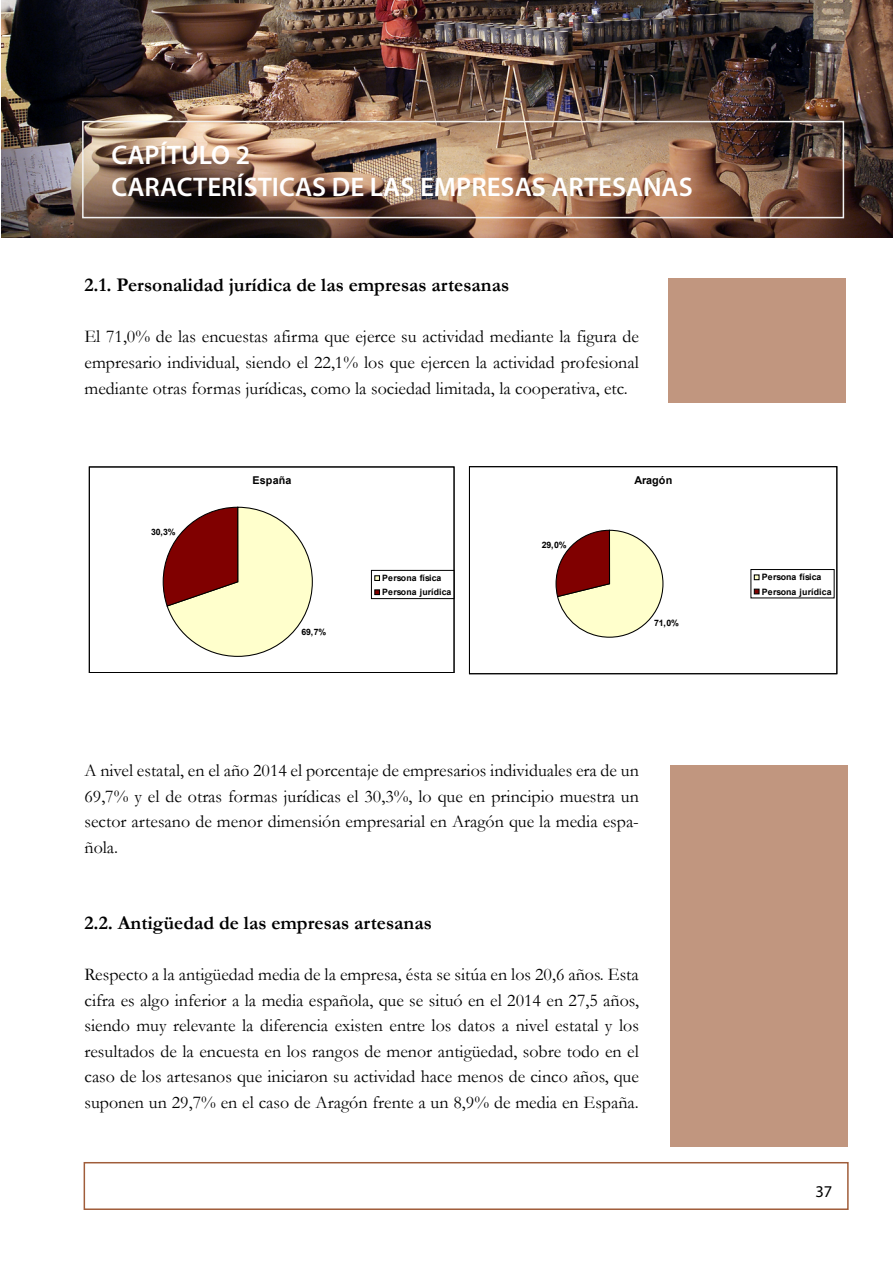
<style>
.page{position:relative;width:893px;height:1263px;background:#fff}
.page>*{position:absolute;margin:0;border:0;box-sizing:border-box;transform-origin:0 0}
.t1{font:600 27px/32.4px "Myriad Pro";color:#fff}
.t2{font:700 19.5px "Garamond";color:#000}
.t3{font:18px/25.5px "Garamond";color:#000;text-align:justify}
.t4{font:16.5px "Myriad Pro";color:#000}
.t5{font:700 10.8px "Arial";letter-spacing:.01em;color:#000}
.t6{font:700 8.85px/14.2px "Arial";letter-spacing:.005em;color:#000}
.t7{font:700 8.7px/14.1px "Arial";letter-spacing:.005em;color:#000}
</style>
<div class="page">
<svg style="left:162px;top:506px;width:151px;height:151px"></svg>
<div style="left:371px;top:570px;width:83px;height:29px;background:#fff;border:1px solid #000"></div>
<svg style="left:374px;top:575px;width:6px;height:6px"></svg>
<svg style="left:374px;top:589px;width:6px;height:6px"></svg>
<svg style="left:555px;top:529px;width:109px;height:109px"></svg>
<div style="left:751px;top:569px;width:83px;height:29px;background:#fff;border:1px solid #000"></div>
<svg style="left:754px;top:574px;width:6px;height:6px"></svg>
<svg style="left:754px;top:589px;width:6px;height:5px"></svg>
<div style="left:469px;top:467px;width:368px;height:207px;border:1px solid #000"></div>
<img style="left:1px;top:0;width:892px;height:238px">
<div style="left:82px;top:121px;width:762px;height:97px;border:2px solid #f2f2f2"></div>
<div style="left:84px;top:1162px;width:765px;height:48px;border:2px solid #a05d3a"></div>
<div style="left:669px;top:278px;width:177px;height:125px;background:#c1967f"></div>
<div style="left:670px;top:766px;width:177px;height:381px;background:#c1967f"></div>
<h1 class="t1" style="left:111px;top:138px;width:583px">CAPÍTULO 2<br>CARACTERÍSTICAS DE LAS EMPRESAS ARTESANAS</h1>
<p class="t2" style="left:84px;top:272px;width:426px">2.1. Personalidad jurídica de las empresas artesanas</p>
<p class="t3" style="left:84px;top:324px;width:556px">El 71,0% de las encuestas afirma que ejerce su actividad mediante la figura de empresario individual, siendo el 22,1% los que ejercen la actividad profesional mediante otras formas jurídicas, como la sociedad limitada, la cooperativa, etc.</p>
<p class="t7" style="left:151px;top:526px;width:26px">30,3%</p>
<p class="t5" style="left:253px;top:473px;width:40px">España</p>
<p class="t7" style="left:302px;top:625px;width:26px">69,7%</p>
<p class="t7" style="left:382px;top:571px;width:71px">Persona física<br>Persona jurídica</p>
<p class="t6" style="left:542px;top:538px;width:26px">29,0%</p>
<p class="t5" style="left:635px;top:473px;width:39px">Aragón</p>
<p class="t6" style="left:654px;top:616px;width:26px">71,0%</p>
<p class="t3" style="left:84px;top:757px;width:556px">A nivel estatal, en el año 2014 el porcentaje de empresarios individuales era de un 69,7% y el de otras formas jurídicas el 30,3%, lo que en principio muestra un sector artesano de menor dimensión empresarial en Aragón que la media espa&shy;ñola.</p>
<p class="t2" style="left:84px;top:910px;width:349px">2.2. Antigüedad de las empresas artesanas</p>
<p class="t3" style="left:84px;top:961px;width:556px">Respecto a la antigüedad media de la empresa, ésta se sitúa en los 20,6 años. Esta cifra es algo inferior a la media española, que se situó en el 2014 en 27,5 años, siendo muy relevante la diferencia existen entre los datos a nivel estatal y los resultados de la encuesta en los rangos de menor antigüedad, sobre todo en el caso de los artesanos que iniciaron su actividad hace menos de cinco años, que suponen un 29,7% en el caso de Aragón frente a un 8,9% de media en España.</p>
<p class="t6" style="left:762px;top:570px;width:71px">Persona física<br>Persona jurídica</p>
<p class="t4" style="left:815px;top:1181px;width:18px">37</p>
</div>
